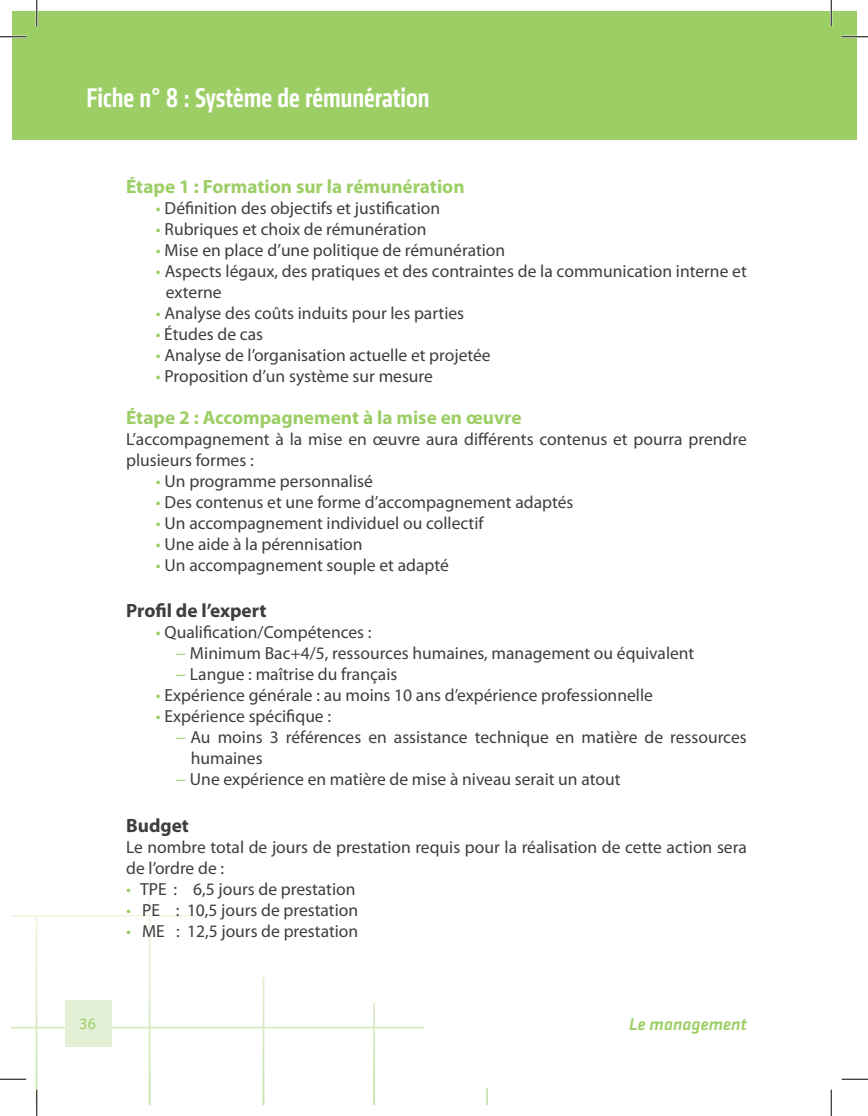
<style>
.page{position:relative;width:868px;height:1116px;background:#fff}
.page>*{position:absolute;margin:0;border:0;box-sizing:border-box;transform-origin:0 0}
.t1{font:500 condensed 28px "Klavika CH";color:#fff}
.t2{font:700 19.25px "Myriad Pro";color:#9dce65}
.t3{font:700 19.25px "Myriad Pro";color:#3e3e3f}
.t4{font:17.5px/21px "Myriad Pro";color:#3e3e3f}
.t5{font:17.5px "Klavika Medium Italic OSF";color:#9dce65}
.t6{font:15.75px "Myriad Pro";color:#9dce65}
.s1{color:#9dce65}
</style>
<div class="page">
<svg style="left:486px;top:1087px;width:1px;height:16px"></svg>
<hr style="left:373px;top:1002px;width:2px;height:101px;background:#9dce65">
<hr style="left:262px;top:976px;width:2px;height:127px;background:#9dce65">
<hr style="left:149px;top:838px;width:1px;height:265px;background:#9dce65">
<hr style="left:36px;top:915px;width:1px;height:188px;background:#9dce65">
<hr style="left:12px;top:914px;width:195px;height:2px;background:#9dce65">
<hr style="left:12px;top:1026px;width:412px;height:2px;background:#9dce65">
<hr style="left:12px;top:1115px;width:582px;height:1px;background:#9dce65">
<hr style="left:12px;top:915px;width:1px;height:188px;background:#9dce65">
<div style="left:66px;top:999px;width:46px;height:47px;background:#e3f0d5"></div>
<div style="left:12px;top:12px;width:842px;height:128px;background:#9dce65"></div>
<div style="left:830px;top:12px;width:25px;height:128px;background:#9dce65"></div>
<hr style="left:0;top:36px;width:26px;height:2px;background:#fff">
<hr style="left:841px;top:36px;width:26px;height:2px;background:#fff">
<hr style="left:0;top:1077px;width:26px;height:3px;background:#fff">
<hr style="left:36px;top:0;width:2px;height:26px;background:#fff">
<hr style="left:829px;top:0;width:3px;height:26px;background:#fff">
<svg style="left:0;top:36px;width:26px;height:1px"></svg>
<svg style="left:841px;top:36px;width:26px;height:1px"></svg>
<svg style="left:0;top:1078px;width:26px;height:1px"></svg>
<svg style="left:841px;top:1078px;width:26px;height:1px"></svg>
<svg style="left:36px;top:0;width:1px;height:26px"></svg>
<svg style="left:36px;top:1089px;width:1px;height:26px"></svg>
<svg style="left:830px;top:0;width:1px;height:26px"></svg>
<svg style="left:830px;top:1089px;width:1px;height:26px"></svg>
<h1 class="t1" style="left:86px;top:81px;width:344px">Fiche n° 8 : Système de rémunération</h1>
<p class="t2" style="left:126px;top:174px;width:340px">Étape 1 : Formation sur la rémunération</p>
<p class="t4" style="left:156px;top:197px;width:285px"><span class="s1">•</span> Définition des objectifs et justification</p>
<p class="t4" style="left:156px;top:218px;width:272px"><span class="s1">•</span> Rubriques et choix de rémunération</p>
<p class="t4" style="left:156px;top:239px;width:351px"><span class="s1">•</span> Mise en place d’une politique de rémunération</p>
<p class="t4" style="left:166px;top:260px;width:582px;text-indent:-10px"><span class="s1">•</span> Aspects légaux, des pratiques et des contraintes de la communication interne et externe</p>
<p class="t4" style="left:156px;top:302px;width:309px"><span class="s1">•</span> Analyse des coûts induits pour les parties</p>
<p class="t4" style="left:156px;top:323px;width:109px"><span class="s1">•</span> Études de cas</p>
<p class="t4" style="left:156px;top:344px;width:336px"><span class="s1">•</span> Analyse de l’organisation actuelle et projetée</p>
<p class="t4" style="left:156px;top:365px;width:278px"><span class="s1">•</span> Proposition d’un système sur mesure</p>
<p class="t2" style="left:126px;top:405px;width:397px">Étape 2 : Accompagnement à la mise en œuvre</p>
<p class="t4" style="left:126px;top:428px;width:622px">L’accompagnement à la mise en œuvre aura différents contenus et pourra prendre plusieurs formes :</p>
<p class="t4" style="left:156px;top:470px;width:218px"><span class="s1">•</span> Un programme personnalisé</p>
<p class="t4" style="left:156px;top:491px;width:419px"><span class="s1">•</span> Des contenus et une forme d’accompagnement adaptés</p>
<p class="t4" style="left:156px;top:512px;width:329px"><span class="s1">•</span> Un accompagnement individuel ou collectif</p>
<p class="t4" style="left:156px;top:533px;width:208px"><span class="s1">•</span> Une aide à la pérennisation</p>
<p class="t4" style="left:156px;top:554px;width:294px"><span class="s1">•</span> Un accompagnement souple et adapté</p>
<p class="t3" style="left:126px;top:598px;width:142px">Profil de l’expert</p>
<p class="t4" style="left:176px;top:621px;width:520px;text-indent:-20px"><span class="s1">•</span> Qualification/Compétences :<br><span class="s1">−</span> Minimum Bac+4/5, ressources humaines, management ou équivalent <span class="s1">−</span> Langue : maîtrise du français</p>
<p class="t4" style="left:156px;top:684px;width:498px"><span class="s1">•</span> Expérience générale : au moins 10 ans d’expérience professionnelle</p>
<p class="t4" style="left:156px;top:705px;width:176px"><span class="s1">•</span> Expérience spécifique :</p>
<p class="t4" style="left:176px;top:726px;width:572px"><span class="s1">−</span> Au moins 3 références en assistance technique en matière de ressources</p>
<p class="t4" style="left:191px;top:747px;width:73px">humaines</p>
<p class="t4" style="left:176px;top:768px;width:446px"><span class="s1">−</span> Une expérience en matière de mise à niveau serait un atout</p>
<p class="t3" style="left:126px;top:812px;width:64px">Budget</p>
<p class="t4" style="left:126px;top:835px;width:622px">Le nombre total de jours de prestation requis pour la réalisation de cette action sera de l’ordre de :</p>
<p class="t4" style="left:126px;top:877px;width:231px"><span class="s1">•</span> TPE : 6,5 jours de prestation</p>
<p class="t4" style="left:126px;top:898px;width:233px"><span class="s1">•</span> PE : 10,5 jours de prestation</p>
<p class="t4" style="left:126px;top:919px;width:233px"><span class="s1">•</span> ME : 12,5 jours de prestation</p>
<p class="t6" style="left:80px;top:1014px;width:18px">36</p>
<p class="t5" style="left:628px;top:1014px;width:119px">Le management</p>
</div>
